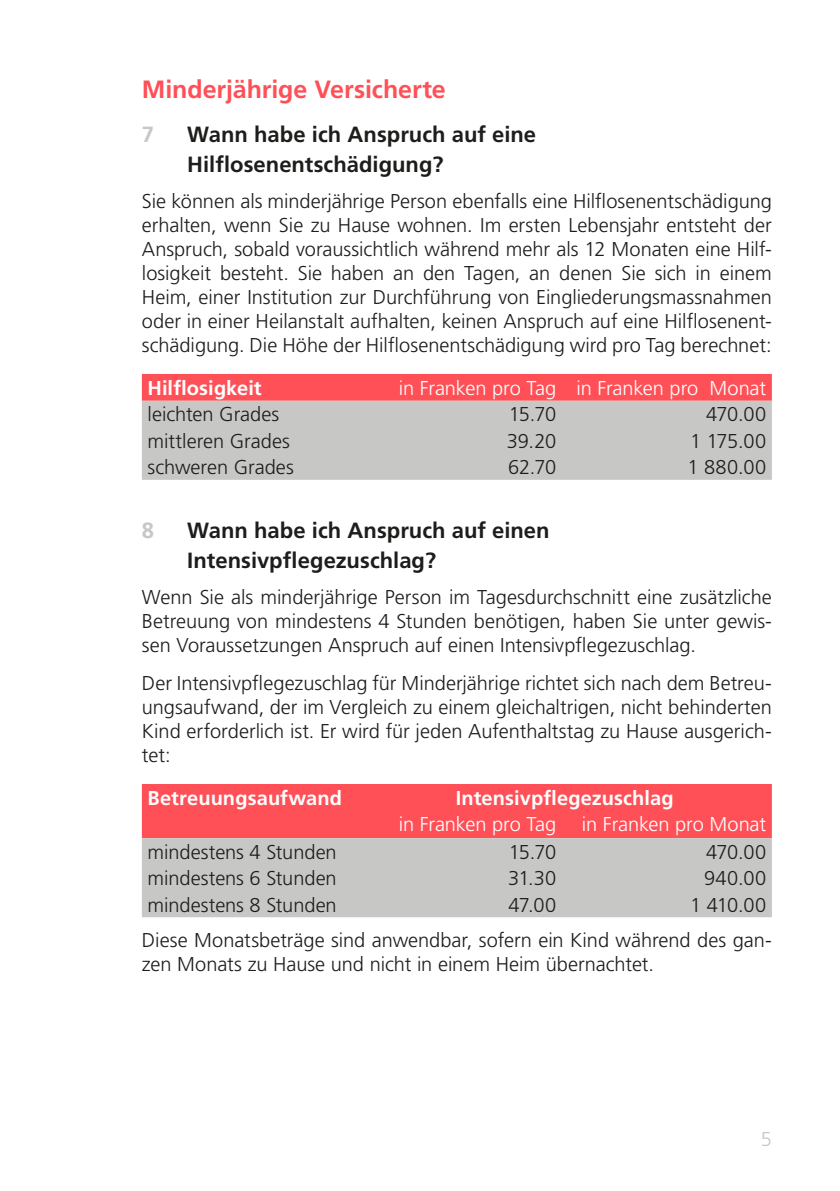
<style>
.page{position:relative;width:840px;height:1191px;background:#fff}
.page>*{position:absolute;margin:0;border:0;box-sizing:border-box;transform-origin:0 0}
.Texttitel{font:700 25px "Frutiger";letter-spacing:-.005em;color:#ff5057}
.t1{font:700 22px/30px "Frutiger";color:#1d1d1b}
.t2{font:700 22px "Frutiger";color:#c7c7c6}
.Grundtext{font:300 20px/24px "Frutiger";color:#1d1d1b;text-align:justify}
.Tabellen_Text_Weiss{font:300 20px "Frutiger";letter-spacing:-.005em;color:#fff}
.Tabellen_Text_Weiss-2{font:700 20px "Frutiger";letter-spacing:.005em;color:#fff}
.t3{font:300 20px "Frutiger";color:#c7c7c6}
</style>
<div class="page">
<div style="left:142px;top:374px;width:629px;height:27px;background:#ff5057"></div>
<div style="left:142px;top:401px;width:629px;height:79px;background:#c7c7c6"></div>
<div style="left:142px;top:784px;width:629px;height:54px;background:#ff5057"></div>
<div style="left:142px;top:838px;width:629px;height:79px;background:#c7c7c6"></div>
<p class="Texttitel" style="left:142px;top:75px;width:305px">Minderjährige Versicherte</p>
<p class="t2" style="left:142px;top:122px;width:14px">7</p>
<p class="t1" style="left:187px;top:120px;width:350px">Wann habe ich Anspruch auf eine<br>Hilflosenentschädigung?</p>
<p class="Grundtext" style="left:142px;top:189px;width:631px">Sie können als minderjährige Person ebenfalls eine Hilflosenentschädigung erhalten, wenn Sie zu Hause wohnen. Im ersten Lebensjahr entsteht der Anspruch, sobald voraussichtlich während mehr als 12 Monaten eine Hilf&shy;losigkeit besteht. Sie haben an den Tagen, an denen Sie sich in einem Heim, einer Institution zur Durchführung von Eingliederungsmassnahmen oder in einer Heilanstalt aufhalten, keinen Anspruch auf eine Hilflosenent&shy;schädigung. Die Höhe der Hilflosenentschädigung wird pro Tag berechnet:</p>
<p class="Tabellen_Text_Weiss-2" style="left:147px;top:376px;width:116px">Hilflosigkeit</p>
<p class="Tabellen_Text_Weiss" style="left:398px;top:376px;width:159px">in Franken pro Tag</p>
<p class="Tabellen_Text_Weiss" style="left:576px;top:376px;width:191px">in Franken pro Monat</p>
<p class="Grundtext" style="left:147px;top:403px;width:133px">leichten Grades</p>
<p class="Grundtext" style="left:508px;top:403px;width:49px">15.70</p>
<p class="Grundtext" style="left:705px;top:403px;width:62px">470.00</p>
<p class="Grundtext" style="left:147px;top:429px;width:144px">mittleren Grades</p>
<p class="Grundtext" style="left:506px;top:429px;width:51px">39.20</p>
<p class="Grundtext" style="left:689px;top:429px;width:78px">1 175.00</p>
<p class="Grundtext" style="left:147px;top:455px;width:148px">schweren Grades</p>
<p class="Grundtext" style="left:508px;top:455px;width:50px">62.70</p>
<p class="Grundtext" style="left:687px;top:455px;width:80px">1 880.00</p>
<p class="t2" style="left:142px;top:517px;width:14px">8</p>
<p class="t1" style="left:187px;top:515px;width:363px">Wann habe ich Anspruch auf einen<br>Intensivpflegezuschlag?</p>
<p class="Grundtext" style="left:142px;top:585px;width:631px">Wenn Sie als minderjährige Person im Tagesdurchschnitt eine zusätzliche Betreuung von mindestens 4 Stunden benötigen, haben Sie unter gewis&shy;sen Voraussetzungen Anspruch auf einen Intensivpflegezuschlag.</p>
<p class="Grundtext" style="left:142px;top:671px;width:631px">Der Intensivpflegezuschlag für Minderjährige richtet sich nach dem Betreu&shy;ungsaufwand, der im Vergleich zu einem gleichaltrigen, nicht behinderten Kind erforderlich ist. Er wird für jeden Aufenthaltstag zu Hause ausgerich&shy;tet:</p>
<p class="Tabellen_Text_Weiss-2" style="left:147px;top:786px;width:196px">Betreuungsaufwand</p>
<p class="Tabellen_Text_Weiss-2" style="left:455px;top:786px;width:219px">Intensivpflegezuschlag</p>
<p class="Tabellen_Text_Weiss" style="left:398px;top:812px;width:159px">in Franken pro Tag</p>
<p class="Tabellen_Text_Weiss" style="left:581px;top:812px;width:186px">in Franken pro Monat</p>
<p class="Grundtext" style="left:147px;top:840px;width:191px">mindestens 4 Stunden</p>
<p class="Grundtext" style="left:508px;top:840px;width:49px">15.70</p>
<p class="Grundtext" style="left:705px;top:840px;width:62px">470.00</p>
<p class="Grundtext" style="left:147px;top:866px;width:191px">mindestens 6 Stunden</p>
<p class="Grundtext" style="left:507px;top:866px;width:50px">31.30</p>
<p class="Grundtext" style="left:703px;top:866px;width:64px">940.00</p>
<p class="Grundtext" style="left:147px;top:893px;width:191px">mindestens 8 Stunden</p>
<p class="Grundtext" style="left:508px;top:893px;width:49px">47.00</p>
<p class="Grundtext" style="left:689px;top:893px;width:77px">1 410.00</p>
<p class="Grundtext" style="left:142px;top:928px;width:631px">Diese Monatsbeträge sind anwendbar, sofern ein Kind während des gan&shy;zen Monats zu Hause und nicht in einem Heim übernachtet.</p>
<p class="t3" style="left:760px;top:1127px;width:13px">5</p>
</div>
